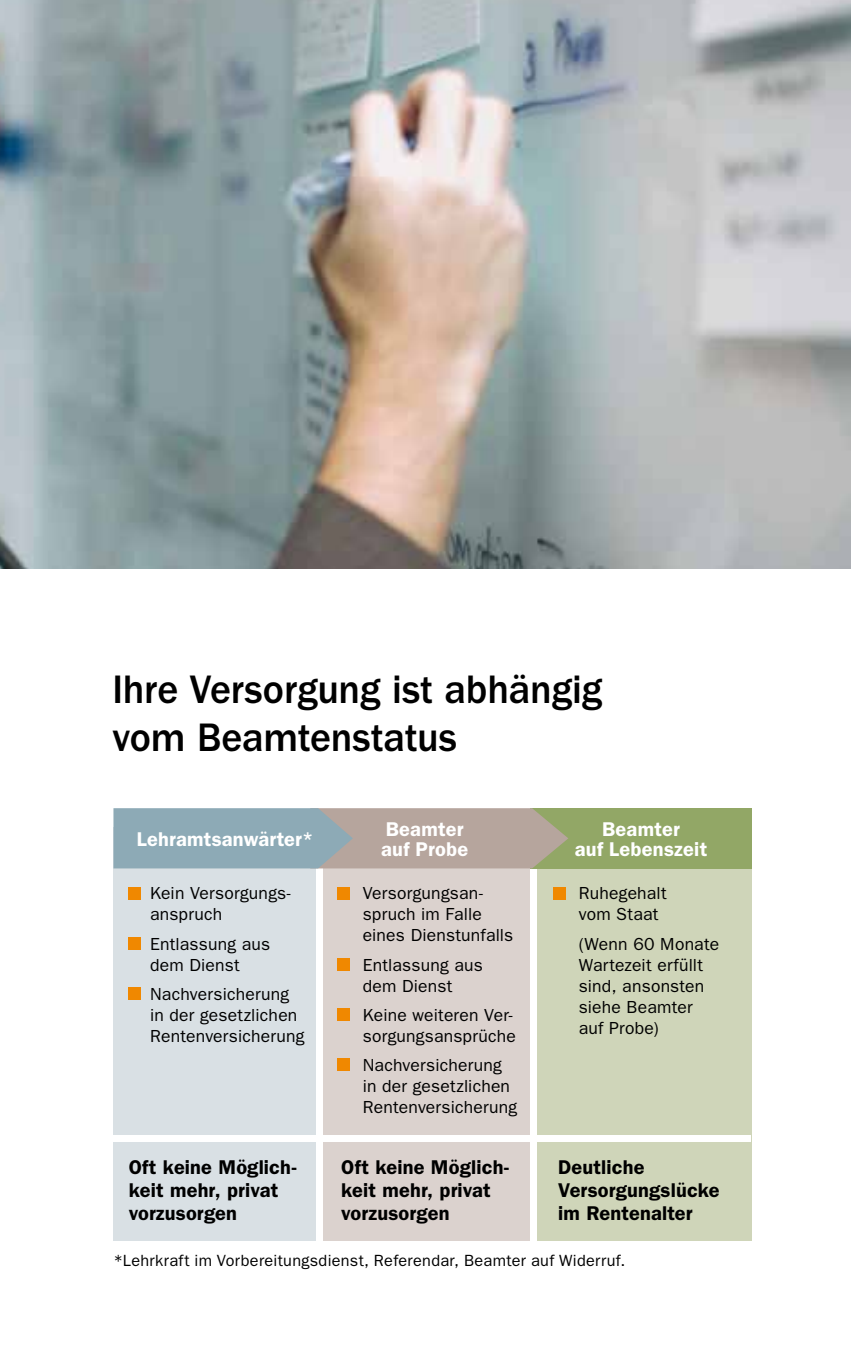
<style>
.page{position:relative;width:851px;height:1347px;background:#fff}
.page>*{position:absolute;margin:0;border:0;box-sizing:border-box;transform-origin:0 0}
.t1{font:500 40px/47.5px "Franklin Gothic AXA";letter-spacing:-.005em;color:#000}
.t2{font:600 20px/23px "Franklin Gothic";letter-spacing:.005em;color:#000}
.t3{font:600 20px/20px "Franklin Gothic";letter-spacing:.015em;color:#fff;text-align:center}
.t4{font:17.5px/21px "Franklin Gothic";letter-spacing:.01em;color:#000}
.t5{font:16.25px "Franklin Gothic";letter-spacing:.02em;color:#000}
</style>
<div class="page">
<img style="left:0;top:0;width:850px;height:568px">
<div style="left:533px;top:826px;width:218px;height:414px;background:#cfd5b9"></div>
<div style="left:318px;top:826px;width:215px;height:414px;background:#dbd2ce"></div>
<div style="left:113px;top:826px;width:205px;height:414px;background:#d9e0e4"></div>
<div style="left:129px;top:887px;width:12px;height:12px;background:#f08800"></div>
<div style="left:129px;top:937px;width:12px;height:12px;background:#f08800"></div>
<div style="left:129px;top:987px;width:12px;height:12px;background:#f08800"></div>
<div style="left:337px;top:887px;width:13px;height:12px;background:#f08800"></div>
<div style="left:337px;top:958px;width:13px;height:12px;background:#f08800"></div>
<div style="left:337px;top:1008px;width:13px;height:12px;background:#f08800"></div>
<div style="left:337px;top:1058px;width:13px;height:13px;background:#f08800"></div>
<div style="left:553px;top:887px;width:12px;height:12px;background:#f08800"></div>
<div style="left:316px;top:814px;width:7px;height:426px;background:#fff"></div>
<div style="left:113px;top:1135px;width:637px;height:6px;background:#fff"></div>
<div style="left:530px;top:859px;width:7px;height:381px;background:#fff"></div>
<div style="left:530px;top:808px;width:221px;height:60px;background:#92a766"></div>
<svg style="left:113px;top:808px;width:455px;height:60px;background:#a0a7a7"></svg>
<h1 class="t1" style="left:113px;top:666px;width:491px">Ihre Versorgung ist abhängig vom Beamtenstatus</h1>
<p class="t3" style="left:137px;top:829px;width:178px">Lehramtsanwärter*</p>
<p class="t4" style="left:150px;top:882px;width:142px">Kein Versorgungs&shy;anspruch</p>
<p class="t4" style="left:150px;top:932px;width:122px">Entlassung aus dem Dienst</p>
<p class="t4" style="left:150px;top:983px;width:156px">Nachversicherung in der gesetzlichen<br>Rentenversicherung</p>
<p class="t3" style="left:381px;top:819px;width:88px;text-align:left">Beamter auf Probe</p>
<p class="t4" style="left:362px;top:882px;width:152px">Versorgungsan&shy;spruch im Falle eines Dienstunfalls</p>
<p class="t4" style="left:362px;top:953px;width:122px">Entlassung aus dem Dienst</p>
<p class="t4" style="left:362px;top:1004px;width:155px">Keine weiteren Ver&shy;sorgungsansprüche</p>
<p class="t4" style="left:362px;top:1054px;width:156px">Nachversicherung in der gesetzlichen<br>Rentenversicherung</p>
<p class="t3" style="left:574px;top:819px;width:134px">Beamter<br>auf Lebenszeit</p>
<p class="t4" style="left:578px;top:882px;width:89px">Ruhegehalt vom Staat</p>
<p class="t4" style="left:578px;top:932px;width:142px">(Wenn 60 Monate<br>Wartezeit erfüllt sind, ansonsten siehe Beamter auf Probe)</p>
<p class="t2" style="left:129px;top:1154px;width:169px">Oft keine Möglich&shy;keit mehr, privat vorzusorgen</p>
<p class="t2" style="left:341px;top:1154px;width:169px">Oft keine Möglich&shy;keit mehr, privat vorzusorgen</p>
<p class="t2" style="left:558px;top:1154px;width:163px">Deutliche<br>Versorgungslücke im Rentenalter</p>
<p class="t5" style="left:113px;top:1250px;width:513px">* Lehrkraft im Vorbereitungsdienst, Referendar, Beamter auf Widerruf.</p>
</div>
